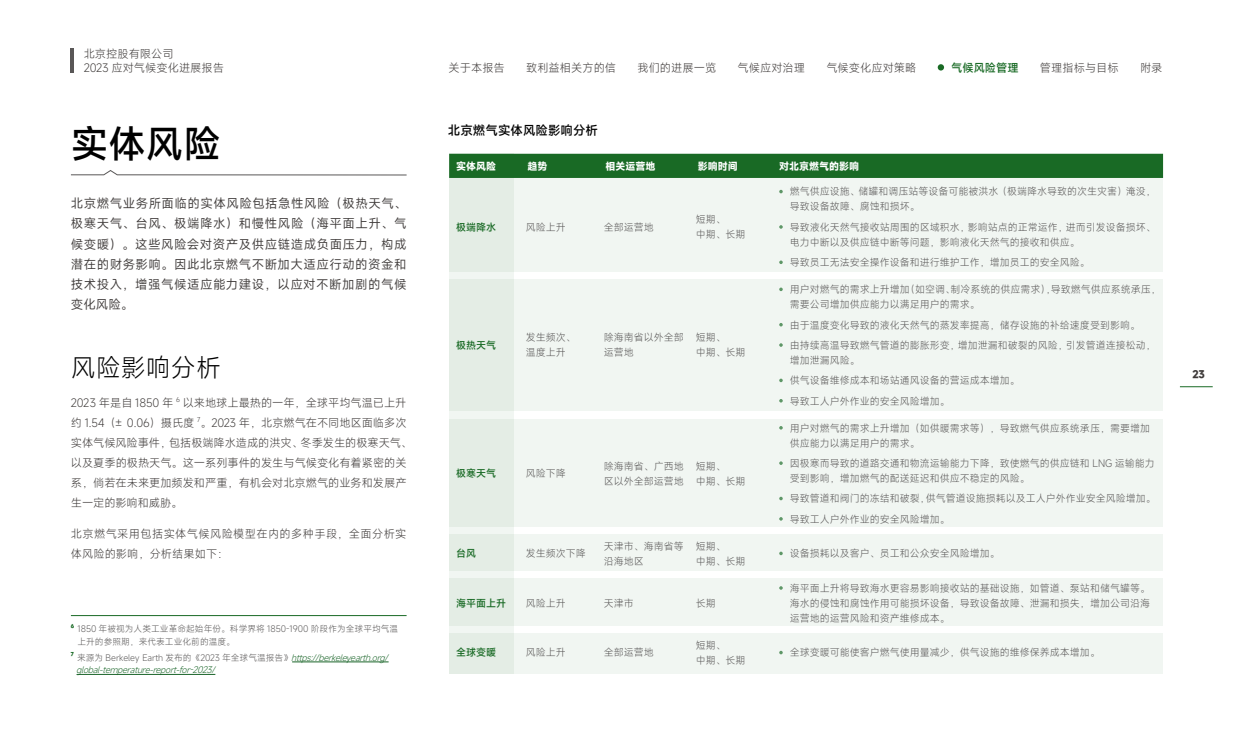
<style>
.page{position:relative;width:1234px;height:738px;background:#fff}
.page>*{position:absolute;margin:0;border:0;box-sizing:border-box;transform-origin:0 0}
.t1{font:500 37.5px "Mi Sans";color:#000}
.t2{font:300 25px "Mi Sans";color:#000}
.t3{font:12.5px/20px "Mi Sans";letter-spacing:.035em;color:#3e3a39;text-align:justify}
.t4{font:500 12.5px "Mi Sans";color:#000}
.t5{font:300 11.25px/20px "Mi Sans";letter-spacing:-.005em;color:#3e3a39}
.t6{font:300 11.25px/20px "Mi Sans";letter-spacing:.03em;color:#3e3a39}
.t7{font:500 11.25px "Mi Sans";color:#196a25}
.t8{font:300 10px/15px "Mi Sans";color:#595757}
.t9{font:700 10px "Mi Sans";color:#fff}
.t10{font:500 10px "Mi Sans";color:#196a25}
.t11{font:700 10px "Mi Sans";color:#3e3a39}
.t12{font:italic 300 8.75px/12.5px "Mi Sans";color:#196428}
.t13{font:300 8.75px/12.5px "Mi Sans";color:#595757}
.t14{font:300 6.5px "Mi Sans";color:#3e3a39}
.t15{font:800 5.12px "Mi Sans";color:#196a25}
.s1{font-style:normal;color:#595757}
</style>
<div class="page">
<svg style="left:937px;top:64px;width:6px;height:6px"></svg>
<hr style="left:1179px;top:386px;width:33px;height:1px;background:#196a25">
<hr style="left:71px;top:48px;width:3px;height:25px;background:#595757">
<div style="left:449px;top:178px;width:713px;height:93px;background:#f1f6f2"></div>
<div style="left:449px;top:279px;width:713px;height:132px;background:#f1f6f2"></div>
<div style="left:449px;top:418px;width:713px;height:108px;background:#f1f6f2"></div>
<div style="left:449px;top:533px;width:713px;height:37px;background:#f1f6f2"></div>
<div style="left:449px;top:578px;width:713px;height:47px;background:#f1f6f2"></div>
<div style="left:449px;top:633px;width:713px;height:40px;background:#f1f6f2"></div>
<hr style="left:292px;top:661px;width:96px;height:1px;background:#196428">
<hr style="left:77px;top:673px;width:138px;height:1px;background:#196428">
<svg style="left:71px;top:170px;width:336px;height:5px"></svg>
<hr style="left:71px;top:614px;width:335px;height:1px;background:#196a25">
<div style="left:449px;top:153px;width:64px;height:520px;background:linear-gradient(to right,#e5eee6,#e5eee6)"></div>
<div style="left:449px;top:154px;width:713px;height:24px;background:#196a25"></div>
<p class="t5" style="left:84px;top:46px;width:142px;line-height:14px">北京控股有限公司<br>2023 应对气候变化进展报告</p>
<h1 class="t1" style="left:71px;top:118px;width:151px">实体风险</h1>
<p class="t3" style="left:71px;top:193px;width:337px">北京燃气业务所面临的实体风险包括急性风险（极热天气、极寒天气、台风、极端降水）和慢性风险（海平面上升、气候变暖）。这些风险会对资产及供应链造成负面压力，构成潜在的财务影响。因此北京燃气不断加大适应行动的资金和技术投入，增强气候适应能力建设，以应对不断加剧的气候变化风险。</p>
<h2 class="t2" style="left:71px;top:350px;width:151px">风险影响分析</h2>
<p class="t5" style="left:71px;top:392px;width:104px">2023 年是自 1850 年</p>
<p class="t14" style="left:176px;top:394px;width:5px">6</p>
<p class="t5" style="left:71px;top:392px;width:337px;text-indent:112px">以来地球上最热的一年，全球平均气温已上升约 1.54（± 0.06）摄氏度</p>
<p class="t14" style="left:197px;top:414px;width:5px">7</p>
<p class="t5" style="left:71px;top:412px;width:343px;text-indent:129px">。2023 年，北京燃气在不同地区面临多次实体气候风险事件，包括极端降水造成的洪灾、冬季发生的极寒天气、以及夏季的极热天气。这一系列事件的发生与气候变化有着紧密的关系，倘若在未来更加频发和严重，有机会对北京燃气的业务和发展产生一定的影响和威胁。</p>
<p class="t6" style="left:71px;top:523px;width:337px">北京燃气采用包括实体气候风险模型在内的多种手段，全面分析实体风险的影响，分析结果如下：</p>
<p class="t15" style="left:71px;top:622px;width:5px">6</p>
<p class="t13" style="left:77px;top:622px;width:322px">1850 年被视为人类工业革命起始年份。科学界将 1850-1900 阶段作为全球平均气温上升的参照期，来代表工业化前的温度。</p>
<p class="t15" style="left:71px;top:650px;width:5px">7</p>
<p class="t12" style="left:76px;top:650px;width:316px"><span class="s1">来源为 Berkeley Earth 发布的《2023 年全球气温报告》</span>https://berkeleyearth.org/ global-temperature-report-for-2023/</p>
<p class="t5" style="left:448px;top:57px;width:58px">关于本报告</p>
<p class="t5" style="left:826px;top:57px;width:91px">气候变化应对策略</p>
<p class="t7" style="left:950px;top:60px;width:69px">气候风险管理</p>
<p class="t5" style="left:1039px;top:57px;width:80px">管理指标与目标</p>
<p class="t5" style="left:1139px;top:57px;width:24px">附录</p>
<p class="t5" style="left:526px;top:57px;width:91px">致利益相关方的信</p>
<p class="t5" style="left:637px;top:57px;width:80px">我们的进展一览</p>
<p class="t5" style="left:737px;top:57px;width:69px">气候应对治理</p>
<p class="t4" style="left:448px;top:122px;width:151px">北京燃气实体风险影响分析</p>
<p class="t9" style="left:456px;top:159px;width:41px">实体风险</p>
<p class="t9" style="left:527px;top:159px;width:21px">趋势</p>
<p class="t9" style="left:605px;top:159px;width:51px">相关运营地</p>
<p class="t9" style="left:697px;top:159px;width:41px">影响时间</p>
<p class="t9" style="left:779px;top:159px;width:81px">对北京燃气的影响</p>
<p class="t10" style="left:456px;top:220px;width:41px">极端降水</p>
<p class="t8" style="left:525px;top:219px;width:41px">风险上升</p>
<p class="t8" style="left:603px;top:219px;width:51px">全部运营地</p>
<p class="t8" style="left:695px;top:212px;width:51px">短期、<br>中期、长期</p>
<p class="t10" style="left:456px;top:338px;width:41px">极热天气</p>
<p class="t8" style="left:525px;top:330px;width:51px">发生频次、温度上升</p>
<p class="t8" style="left:603px;top:330px;width:81px">除海南省以外全部运营地</p>
<p class="t8" style="left:695px;top:330px;width:51px">短期、<br>中期、长期</p>
<p class="t10" style="left:456px;top:466px;width:41px">极寒天气</p>
<p class="t8" style="left:525px;top:465px;width:41px">风险下降</p>
<p class="t8" style="left:603px;top:458px;width:81px">除海南省、广西地区以外全部运营地</p>
<p class="t8" style="left:695px;top:458px;width:51px">短期、<br>中期、长期</p>
<p class="t8" style="left:789px;top:184px;width:367px">燃气供应设施、储罐和调压站等设备可能被洪水（极端降水导致的次生灾害）淹没，导致设备故障、腐蚀和损坏。</p>
<p class="t8" style="left:789px;top:219px;width:367px">导致液化天然气接收站周围的区域积水，影响站点的正常运作，进而引发设备损坏、电力中断以及供应链中断等问题，影响液化天然气的接收和供应。</p>
<p class="t8" style="left:789px;top:254px;width:301px">导致员工无法安全操作设备和进行维护工作，增加员工的安全风险。</p>
<p class="t8" style="left:789px;top:281px;width:372px">用户对燃气的需求上升增加（如空调、制冷系统的供应需求），导致燃气供应系统承压，需要公司增加供应能力以满足用户的需求。</p>
<p class="t8" style="left:789px;top:314px;width:367px;line-height:20.4px">由于温度变化导致的液化天然气的蒸发率提高，储存设施的补给速度受到影响。<br>由持续高温导致燃气管道的膨胀形变，增加泄漏和破裂的风险，引发管道连接松动，</p>
<p class="t8" style="left:789px;top:349px;width:231px;line-height:20.4px">增加泄漏风险。<br>供气设备维修成本和场站通风设备的营运成本增加。导致工人户外作业的安全风险增加。</p>
<p class="t8" style="left:789px;top:420px;width:361px">用户对燃气的需求上升增加（如供暖需求等），导致燃气供应系统承压，需要增加供应能力以满足用户的需求。</p>
<p class="t8" style="left:789px;top:455px;width:366px">因极寒而导致的道路交通和物流运输能力下降，致使燃气的供应链和 LNG 运输能力受到影响，增加燃气的配送延迟和供应不稳定的风险。</p>
<p class="t8" style="left:789px;top:488px;width:367px;line-height:20.4px">导致管道和阀门的冻结和破裂，供气管道设施损耗以及工人户外作业安全风险增加。导致工人户外作业的安全风险增加。</p>
<p class="t10" style="left:456px;top:546px;width:21px">台风</p>
<p class="t8" style="left:525px;top:545px;width:61px">发生频次下降</p>
<p class="t8" style="left:603px;top:538px;width:81px">天津市、海南省等沿海地区</p>
<p class="t8" style="left:695px;top:538px;width:51px">短期、<br>中期、长期</p>
<p class="t8" style="left:789px;top:545px;width:211px">设备损耗以及客户、员工和公众安全风险增加。</p>
<p class="t10" style="left:456px;top:596px;width:51px">海平面上升</p>
<p class="t8" style="left:525px;top:595px;width:41px">风险上升</p>
<p class="t8" style="left:603px;top:595px;width:31px">天津市</p>
<p class="t8" style="left:695px;top:595px;width:21px">长期</p>
<p class="t8" style="left:789px;top:580px;width:361px;text-align:justify">海平面上升将导致海水更容易影响接收站的基础设施，如管道、泵站和储气罐等。海水的侵蚀和腐蚀作用可能损坏设备，导致设备故障、泄漏和损失，增加公司沿海运营地的运营风险和资产维修成本。</p>
<p class="t10" style="left:456px;top:645px;width:41px">全球变暖</p>
<p class="t8" style="left:525px;top:644px;width:41px">风险上升</p>
<p class="t8" style="left:603px;top:644px;width:51px">全部运营地</p>
<p class="t8" style="left:695px;top:637px;width:51px">短期、<br>中期、长期</p>
<p class="t8" style="left:789px;top:644px;width:311px">全球变暖可能使客户燃气使用量减少，供气设施的维修保养成本增加。</p>
<p class="t11" style="left:1191px;top:367px;width:14px">23</p>
</div>
